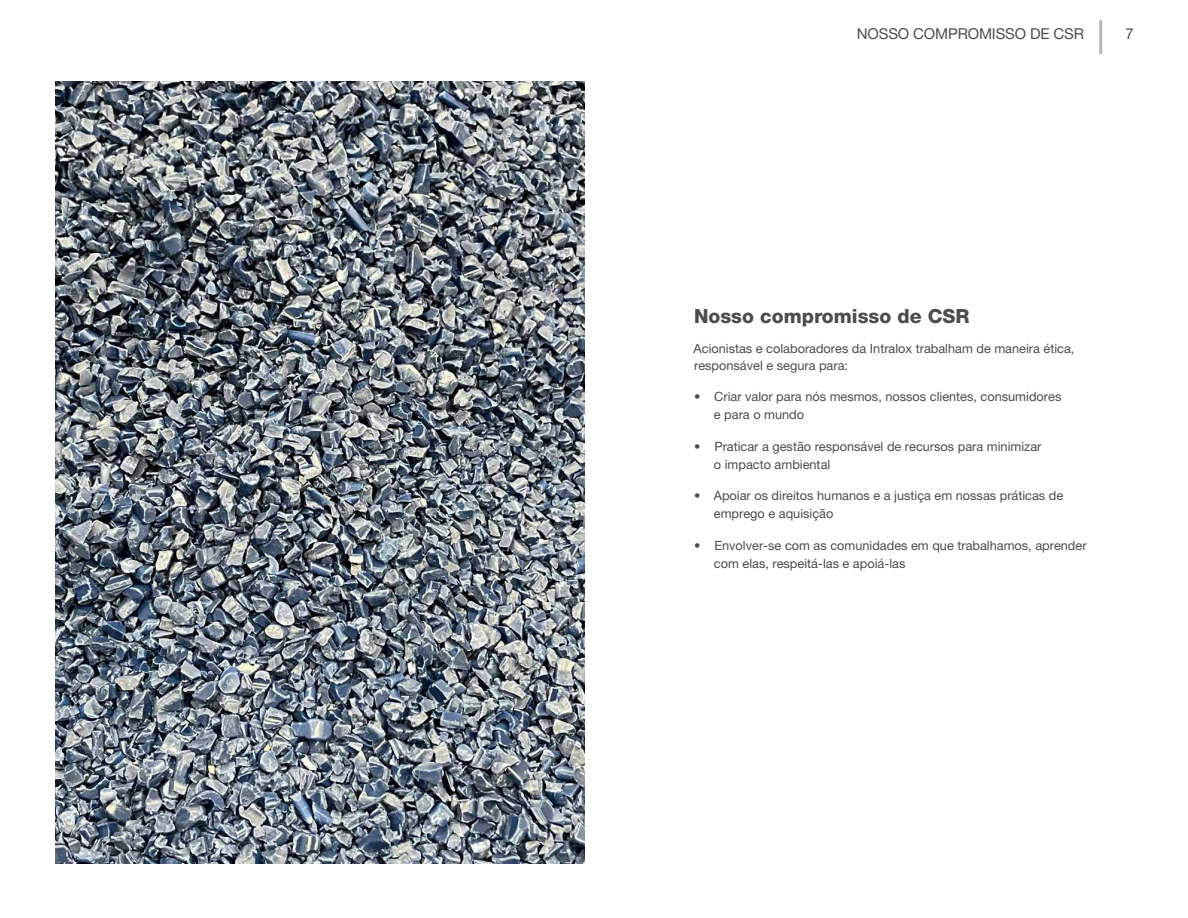
<style>
.page{position:relative;width:1188px;height:918px;background:#fff}
.page>*{position:absolute;margin:0;border:0;box-sizing:border-box;transform-origin:0 0}
.t1{font:800 19.5px "Helvetica Neue LT Pro";color:#4d4d4f}
.t2{font:15px "Helvetica Neue LT Pro";letter-spacing:-.01em;color:#4d4d4f}
.t3{font:12.75px/18px "Helvetica Neue LT Pro";color:#4d4d4f}
</style>
<div class="page">
<hr style="left:1099px;top:20px;width:3px;height:34px;background:#b4b6b9">
<img style="left:56px;top:81px;width:529px;height:783px">
<p class="t2" style="left:857px;top:25px;width:229px">NOSSO COMPROMISSO DE CSR</p>
<p class="t2" style="left:1126px;top:25px;width:10px">7</p>
<h1 class="t1" style="left:694px;top:305px;width:277px">Nosso compromisso de CSR</h1>
<p class="t3" style="left:694px;top:340px;width:382px;line-height:16.5px">Acionistas e colaboradores da Intralox trabalham de maneira ética, responsável e segura para:</p>
<p class="t3" style="left:714px;top:387px;width:349px;text-indent:-20px">• Criar valor para nós mesmos, nossos clientes, consumidores e para o mundo</p>
<p class="t3" style="left:714px;top:437px;width:329px;text-indent:-20px">• Praticar a gestão responsável de recursos para minimizar o impacto ambiental</p>
<p class="t3" style="left:714px;top:487px;width:351px;text-indent:-20px">• Apoiar os direitos humanos e a justiça em nossas práticas de emprego e aquisição</p>
<p class="t3" style="left:714px;top:536px;width:374px;text-indent:-20px">• Envolver-se com as comunidades em que trabalhamos, aprender com elas, respeitá-las e apoiá-las</p>
</div>
